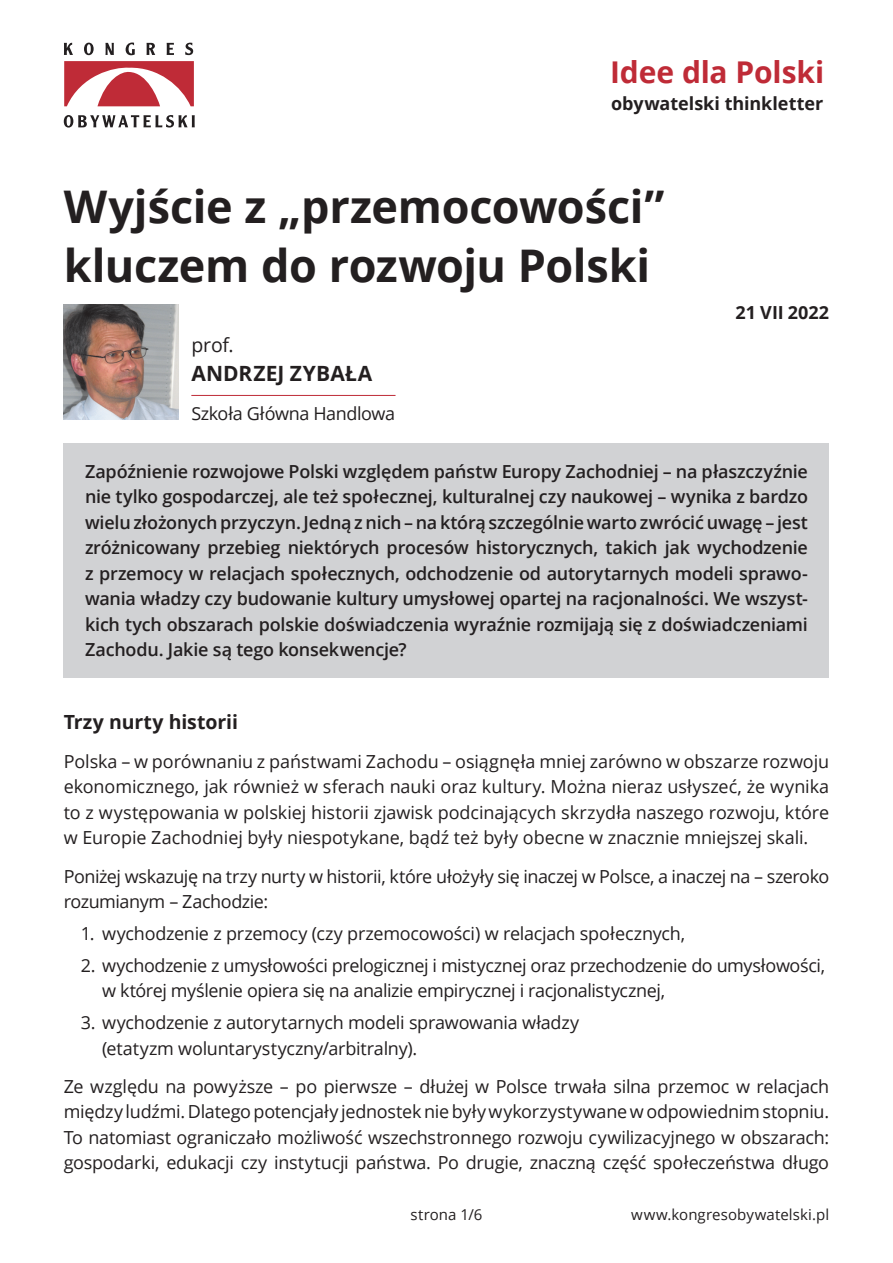
<style>
.page{position:relative;width:893px;height:1263px;background:#fff}
.page>*{position:absolute;margin:0;border:0;box-sizing:border-box;transform-origin:0 0}
.t1{font:700 45px/58.5px "Open Sans";letter-spacing:-.01em;color:#231f20}
.t2{font:700 30px "Open Sans";letter-spacing:-.005em;color:#bf2b37}
.t3{font:700 21px "Open Sans";letter-spacing:.015em;color:#231f20}
.t4{font:700 19.5px "Open Sans";letter-spacing:-.005em;color:#231f20}
.t5{font:19.5px "Open Sans";color:#231f20}
.t6{font:18px/25.5px "Open Sans";letter-spacing:-.015em;color:#231f20}
.t7{font:600 18px/25.5px "Open Sans";letter-spacing:-.01em;color:#231f20;text-align:justify}
.t8{font:700 18px "Open Sans";color:#231f20}
.t9{font:15px "Open Sans";letter-spacing:.005em;color:#231f20}
</style>
<div class="page">
<svg style="left:64px;top:43px;width:9px;height:12px"></svg>
<svg style="left:84px;top:43px;width:10px;height:12px"></svg>
<svg style="left:105px;top:43px;width:9px;height:12px"></svg>
<svg style="left:126px;top:43px;width:9px;height:12px"></svg>
<svg style="left:147px;top:43px;width:8px;height:12px"></svg>
<svg style="left:167px;top:43px;width:7px;height:12px"></svg>
<svg style="left:185px;top:43px;width:8px;height:12px"></svg>
<svg style="left:64px;top:115px;width:131px;height:13px"></svg>
<svg style="left:64px;top:61px;width:130px;height:45px"></svg>
<img style="left:64px;top:305px;width:115px;height:115px">
<hr style="left:191px;top:395px;width:205px;height:1px;background:#bf2b37">
<div style="left:64px;top:443px;width:765px;height:234px;background:#d1d2d4"></div>
<h2 class="t2" style="left:610px;top:51px;width:216px">Idee dla Polski</h2>
<p class="t8" style="left:611px;top:91px;width:214px">obywatelski thinkletter</p>
<h1 class="t1" style="left:64px;top:177px;width:602px">Wyjście z „przemocowości” kluczem do rozwoju Polski</h1>
<p class="t5" style="left:191px;top:331px;width:44px">prof.</p>
<p class="t3" style="left:191px;top:359px;width:183px">ANDRZEJ ZYBAŁA</p>
<p class="t6" style="left:191px;top:400px;width:205px">Szkoła Główna Handlowa</p>
<p class="t8" style="left:736px;top:299px;width:95px">21 VII 2022</p>
<p class="t7" style="left:85px;top:458px;width:724px">Zapóźnienie rozwojowe Polski względem państw Europy Zachodniej – na płaszczyźnie nie tylko gospodarczej, ale też społecznej, kulturalnej czy naukowej – wynika z bardzo wielu złożonych przyczyn. Jedną z nich – na którą szczególnie warto zwrócić uwagę – jest zróżnicowany przebieg niektórych procesów historycznych, takich jak wychodzenie z przemocy w relacjach społecznych, odchodzenie od autorytarnych modeli sprawo&shy;wania władzy czy budowanie kultury umysłowej opartej na racjonalności. We wszyst&shy;kich tych obszarach polskie doświadczenia wyraźnie rozmijają się z doświadczeniami Zachodu. Jakie są tego konsekwencje?</p>
<p class="t4" style="left:64px;top:709px;width:176px">Trzy nurty historii</p>
<p class="t6" style="left:64px;top:748px;width:767px;text-align:justify">Polska – w porównaniu z państwami Zachodu – osiągnęła mniej zarówno w obszarze rozwoju ekonomicznego, jak również w sferach nauki oraz kultury. Można nieraz usłyszeć, że wynika to z występowania w polskiej historii zjawisk podcinających skrzydła naszego rozwoju, które w Europie Zachodniej były niespotykane, bądź też były obecne w znacznie mniejszej skali.</p>
<p class="t6" style="left:64px;top:863px;width:767px">Poniżej wskazuję na trzy nurty w historii, które ułożyły się inaczej w Polsce, a inaczej na – szeroko rozumianym – Zachodzie:</p>
<p class="t6" style="left:81px;top:920px;width:606px">1. wychodzenie z przemocy (czy przemocowości) w relacjach społecznych,</p>
<p class="t6" style="left:102px;top:952px;width:725px;text-indent:-21px">2. wychodzenie z umysłowości prelogicznej i mistycznej oraz przechodzenie do umysłowości, w której myślenie opiera się na analizie empirycznej i racjonalistycznej,</p>
<p class="t6" style="left:102px;top:1009px;width:479px;text-indent:-21px">3. wychodzenie z autorytarnych modeli sprawowania władzy (etatyzm woluntarystyczny/arbitralny).</p>
<p class="t6" style="left:64px;top:1073px;width:767px;text-align:justify">Ze względu na powyższe – po pierwsze – dłużej w Polsce trwała silna przemoc w relacjach między ludźmi. Dlatego potencjały jednostek nie były wykorzystywane w odpowiednim stopniu.<br>To natomiast ograniczało możliwość wszechstronnego rozwoju cywilizacyjnego w obszarach: gospodarki, edukacji czy instytucji państwa. Po drugie, znaczną część społeczeństwa długo</p>
<p class="t9" style="left:411px;top:1205px;width:73px">strona 1/6</p>
<p class="t9" style="left:631px;top:1205px;width:199px">www.kongresobywatelski.pl</p>
</div>
